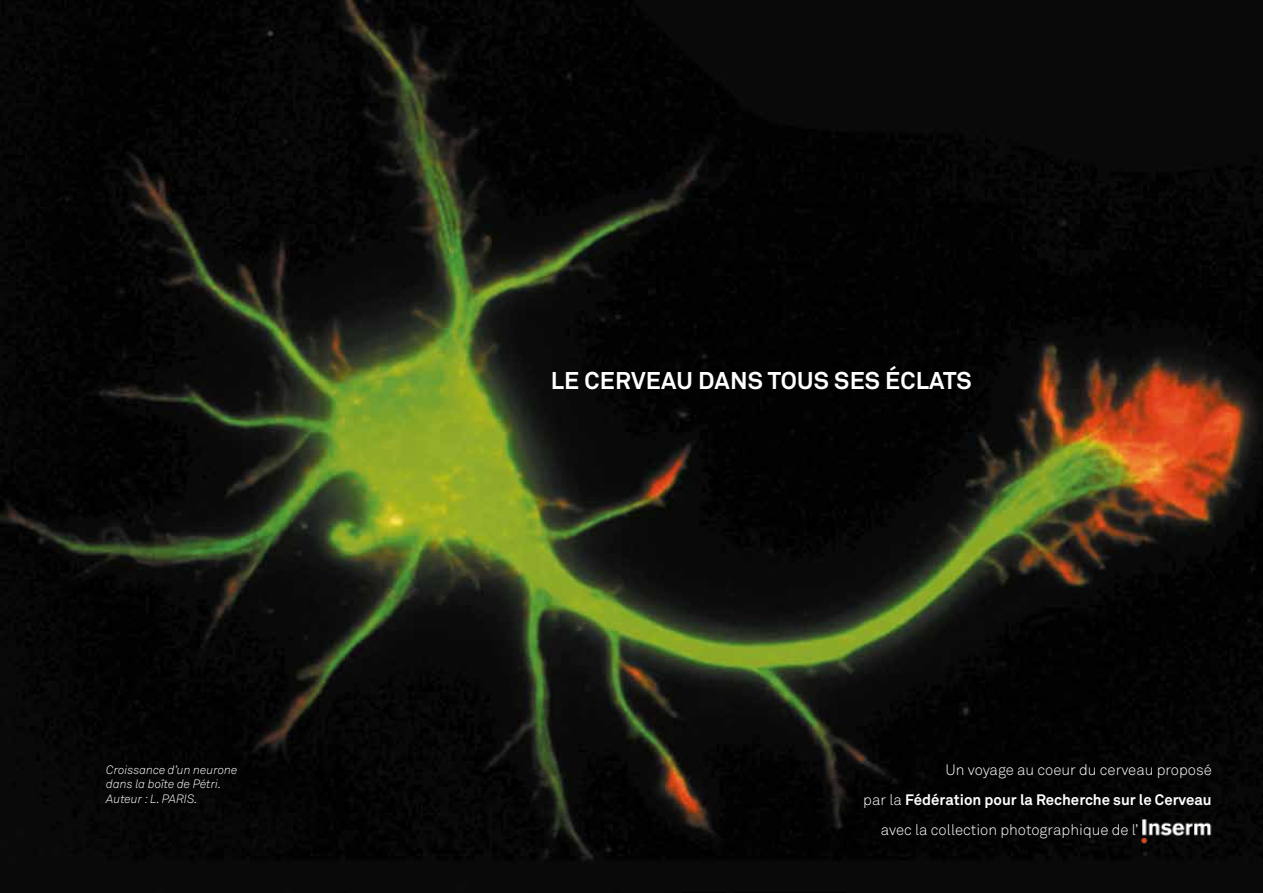
<style>
.page{position:relative;width:1263px;height:893px;background:#fff}
.page>*{position:absolute;margin:0;border:0;box-sizing:border-box;transform-origin:0 0}
.t1{font:700 24px "Akkurat Std";letter-spacing:.01em;color:#fff}
.t2{font:300 15px "Akkurat Std";color:#fff}
.t3{font:700 15px "Akkurat Std";letter-spacing:-.005em;color:#fff}
.t4{font:italic 300 12px/14.4px "Akkurat Std";color:#fff}
.s1{font-weight:300}
</style>
<div class="page">
<img style="left:0;top:0;width:1263px;height:893px">
<img style="left:1139px;top:815px;width:81px;height:33px">
<h1 class="t1" style="left:551px;top:365px;width:422px">le cerveau dans tous ses éclats</h1>
<p class="t4" style="left:106px;top:762px;width:133px">Croissance d’un neurone dans la boîte de Pétri.<br>Auteur : L. PARIS.</p>
<p class="t2" style="left:945px;top:760px;width:268px">un voyage au coeur du cerveau proposé</p>
<p class="t3" style="left:863px;top:790px;width:350px"><span class="s1">par la</span> fédération pour la recherche sur le cerveau</p>
<p class="t2" style="left:881px;top:820px;width:259px">avec la collection photographique de l’</p>
</div>
